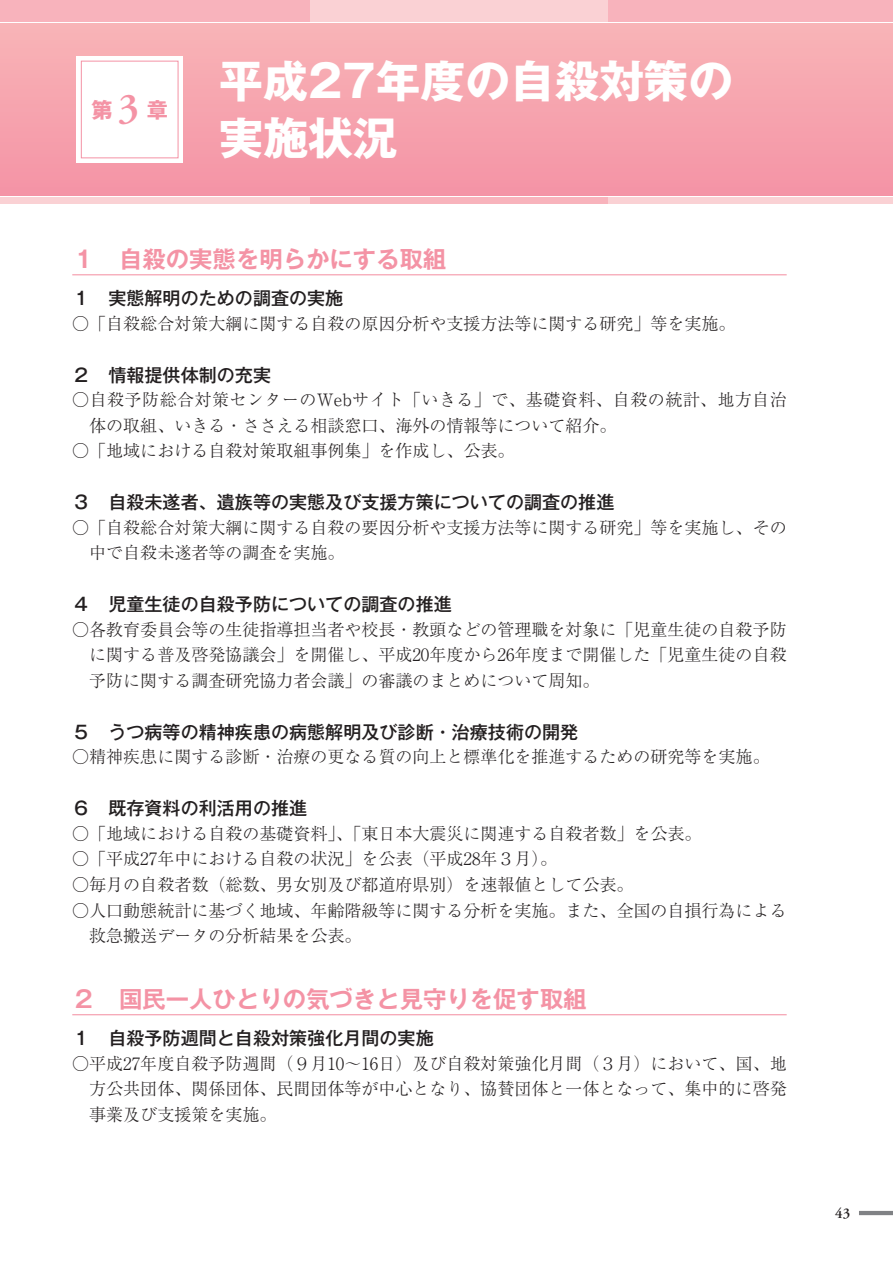
<style>
.page{position:relative;width:893px;height:1263px;background:#fff}
.page>*{position:absolute;margin:0;border:0;box-sizing:border-box;transform-origin:0 0}
.t1{font:700 44.7px/57.4px "Gothic MB101 Pr 6 N";color:#fff}
.t2{font:700 23.4px "Gothic MB101 Pr 6 N De";color:#f493a5}
.t3{font:500 18px "Gothic MB101 Pr 6 N";color:#231f20}
.t4{font:300 16.95px/25.5px "Ryumin Pr 6 N";color:#231f20}
.t5{font:600 14.85px "Adobe Garamond Pro";color:#231f20}
</style>
<div class="page">
<hr style="left:72px;top:274px;width:715px;height:1px;background:#f493a5">
<hr style="left:72px;top:1014px;width:715px;height:1px;background:#f493a5">
<hr style="left:859px;top:1211px;width:34px;height:4px;background:#808285">
<div style="left:0;top:0;width:893px;height:21px;background:#f8b3bc"></div>
<div style="left:310px;top:0;width:298px;height:21px;background:#fad1d4"></div>
<div style="left:0;top:198px;width:893px;height:6px;background:#fad1d4"></div>
<div style="left:310px;top:198px;width:298px;height:6px;background:#f8b3bc"></div>
<div style="left:0;top:23px;width:893px;height:173px;background:linear-gradient(to bottom,#f8b5b7,#f493a6)"></div>
<div style="left:77px;top:56px;width:106px;height:107px;background:#fff"></div>
<div style="left:81px;top:61px;width:97px;height:97px;border:1px solid #f493a5"></div>
<h1 class="t1" style="left:219px;top:51px;width:516px;text-indent:-128px"><sub>第</sub> <sub>3</sub> <sub>章</sub> 平成27年度の自殺対策の実施状況</h1>
<h2 class="t2" style="left:72px;top:240px;width:376px">１　自殺の実態を明らかにする取組</h2>
<p class="t3" style="left:72px;top:283px;width:273px">１　実態解明のための調査の実施</p>
<p class="t4" style="left:72px;top:310px;width:665px">○「自殺総合対策大綱に関する自殺の原因分析や支援方法等に関する研究」等を実施。</p>
<p class="t3" style="left:72px;top:360px;width:200px">２　情報提供体制の充実</p>
<p class="t4" style="left:89px;top:386px;width:699px;text-indent:-17px">○自殺予防総合対策センターのWebサイト「いきる」で、基礎資料、自殺の統計、地方自治体の取組、いきる・ささえる相談窓口、海外の情報等について紹介。</p>
<p class="t4" style="left:72px;top:437px;width:444px">○「地域における自殺対策取組事例集」を作成し、公表。</p>
<p class="t3" style="left:72px;top:487px;width:544px">３　自殺未遂者、遺族等の実態及び支援方策についての調査の推進</p>
<p class="t4" style="left:89px;top:514px;width:699px;text-indent:-17px">○「自殺総合対策大綱に関する自殺の要因分析や支援方法等に関する研究」等を実施し、その中で自殺未遂者等の調査を実施。</p>
<p class="t3" style="left:72px;top:589px;width:381px">４　児童生徒の自殺予防についての調査の推進</p>
<p class="t4" style="left:89px;top:616px;width:699px;text-align:justify;text-indent:-17px">○各教育委員会等の生徒指導担当者や校長・教頭などの管理職を対象に「児童生徒の自殺予防に関する普及啓発協議会」を開催し、平成20年度から26年度まで開催した「児童生徒の自殺予防に関する調査研究協力者会議」の審議のまとめについて周知。</p>
<p class="t3" style="left:72px;top:717px;width:507px">５　うつ病等の精神疾患の病態解明及び診断・治療技術の開発</p>
<p class="t4" style="left:72px;top:743px;width:699px">○精神疾患に関する診断・治療の更なる質の向上と標準化を推進するための研究等を実施。</p>
<p class="t3" style="left:72px;top:793px;width:236px">６　既存資料の利活用の推進</p>
<p class="t4" style="left:72px;top:820px;width:631px">○「地域における自殺の基礎資料」、「東日本大震災に関連する自殺者数」を公表。</p>
<p class="t4" style="left:72px;top:845px;width:486px">○「平成27年中における自殺の状況」を公表（平成28年３月）。</p>
<p class="t4" style="left:72px;top:871px;width:563px">○毎月の自殺者数（総数、男女別及び都道府県別）を速報値として公表。</p>
<p class="t4" style="left:89px;top:896px;width:699px;text-indent:-17px">○人口動態統計に基づく地域、年齢階級等に関する分析を実施。また、全国の自損行為による救急搬送データの分析結果を公表。</p>
<h2 class="t2" style="left:72px;top:980px;width:516px">２　国民一人ひとりの気づきと見守りを促す取組</h2>
<p class="t3" style="left:72px;top:1023px;width:363px">１　自殺予防週間と自殺対策強化月間の実施</p>
<p class="t4" style="left:89px;top:1049px;width:699px;text-align:justify;text-indent:-17px">○平成27年度自殺予防週間（９月10～16日）及び自殺対策強化月間（３月）において、国、地方公共団体、関係団体、民間団体等が中心となり、協賛団体と一体となって、集中的に啓発事業及び支援策を実施。</p>
<p class="t5" style="left:835px;top:1205px;width:17px">43</p>
</div>
